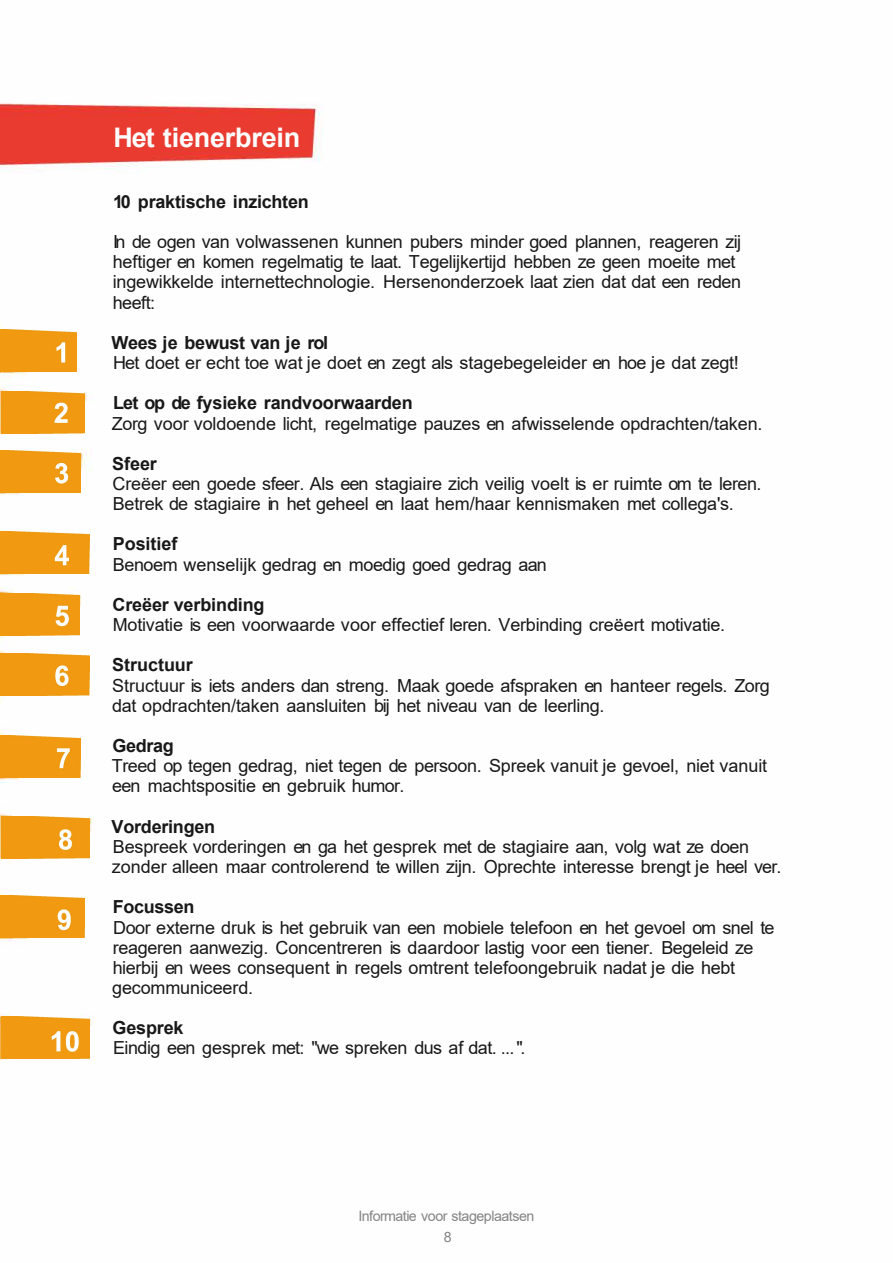
<style>
.page{position:relative;width:893px;height:1263px;background:#fff}
.page>*{position:absolute;margin:0;border:0;box-sizing:border-box;transform-origin:0 0}
.t1{font:700 27px "Arial";letter-spacing:-.005em;color:#fcfcfc}
.t2{font:18px/20.1px "Arial";letter-spacing:-.015em;color:#181818}
.t3{font:700 18px "Arial";letter-spacing:-.01em;color:#181818}
.t4{font:14.25px/21px "Arial";letter-spacing:-.035em;color:#848484;text-align:center}
</style>
<div class="page">
<img style="left:0;top:103px;width:323px;height:958px">
<div style="left:0;top:330px;width:76px;height:42px;background:#f19911"></div>
<div style="left:1px;top:392px;width:84px;height:41px;background:#f19911"></div>
<img style="left:0;top:451px;width:81px;height:41px">
<img style="left:0;top:531px;width:89px;height:42px">
<img style="left:0;top:593px;width:79px;height:42px">
<img style="left:0;top:654px;width:89px;height:42px">
<img style="left:0;top:736px;width:81px;height:42px">
<img style="left:1px;top:816px;width:88px;height:42px">
<img style="left:0;top:896px;width:85px;height:41px">
<img style="left:1px;top:1017px;width:88px;height:41px">
<h1 class="t1" style="left:114px;top:119px;width:188px">Het tienerbrein</h1>
<p class="t3" style="left:113px;top:189px;width:197px">10 praktische inzichten</p>
<p class="t2" style="left:113px;top:232px;width:630px">In de ogen van volwassenen kunnen pubers minder goed plannen, reageren zij heftiger en komen regelmatig te laat. Tegelijkertijd hebben ze geen moeite met ingewikkelde internettechnologie. Hersenonderzoek laat zien dat dat een reden heeft:</p>
<p class="t3" style="left:112px;top:330px;width:218px">Wees je bewust van je rol</p>
<p class="t2" style="left:113px;top:353px;width:627px">Het doet er echt toe wat je doet en zegt als stagebegeleider en hoe je dat zegt!</p>
<p class="t3" style="left:113px;top:390px;width:301px">Let op de fysieke randvoorwaarden</p>
<p class="t2" style="left:112px;top:413px;width:652px">Zorg voor voldoende licht, regelmatige pauzes en afwisselende opdrachten/taken.</p>
<p class="t3" style="left:112px;top:451px;width:46px">Sfeer</p>
<p class="t2" style="left:112px;top:473px;width:651px">Creëer een goede sfeer. Als een stagiaire zich veilig voelt is er ruimte om te leren.<br>Betrek de stagiaire in het geheel en laat hem/haar kennismaken met collega's.</p>
<p class="t3" style="left:113px;top:531px;width:66px">Positief</p>
<p class="t2" style="left:113px;top:554px;width:435px">Benoem wenselijk gedrag en moedig goed gedrag aan</p>
<p class="t3" style="left:112px;top:592px;width:154px">Creëer verbinding</p>
<p class="t2" style="left:113px;top:615px;width:614px">Motivatie is een voorwaarde voor effectief leren. Verbinding creëert motivatie.</p>
<p class="t3" style="left:112px;top:652px;width:82px">Structuur</p>
<p class="t2" style="left:112px;top:675px;width:659px">Structuur is iets anders dan streng. Maak goede afspraken en hanteer regels. Zorg dat opdrachten/taken aansluiten bij het niveau van de leerling.</p>
<p class="t3" style="left:112px;top:733px;width:63px">Gedrag</p>
<p class="t2" style="left:112px;top:756px;width:657px">Treed op tegen gedrag, niet tegen de persoon. Spreek vanuit je gevoel, niet vanuit een machtspositie en gebruik humor.</p>
<p class="t3" style="left:112px;top:814px;width:105px">Vorderingen</p>
<p class="t2" style="left:112px;top:836px;width:671px">Bespreek vorderingen en ga het gesprek met de stagiaire aan, volg wat ze doen zonder alleen maar controlerend te willen zijn. Oprechte interesse brengt je heel ver.</p>
<p class="t3" style="left:113px;top:894px;width:83px">Focussen</p>
<p class="t2" style="left:112px;top:917px;width:664px">Door externe druk is het gebruik van een mobiele telefoon en het gevoel om snel te reageren aanwezig. Concentreren is daardoor lastig voor een tiener. Begeleid ze hierbij en wees consequent in regels omtrent telefoongebruik nadat je die hebt gecommuniceerd.</p>
<p class="t3" style="left:113px;top:1015px;width:73px">Gesprek</p>
<p class="t2" style="left:113px;top:1038px;width:414px">Eindig een gesprek met: "we spreken dus af dat. ... ".</p>
<p class="t4" style="left:359px;top:1205px;width:177px">Informatie voor stageplaatsen<br>8</p>
</div>
